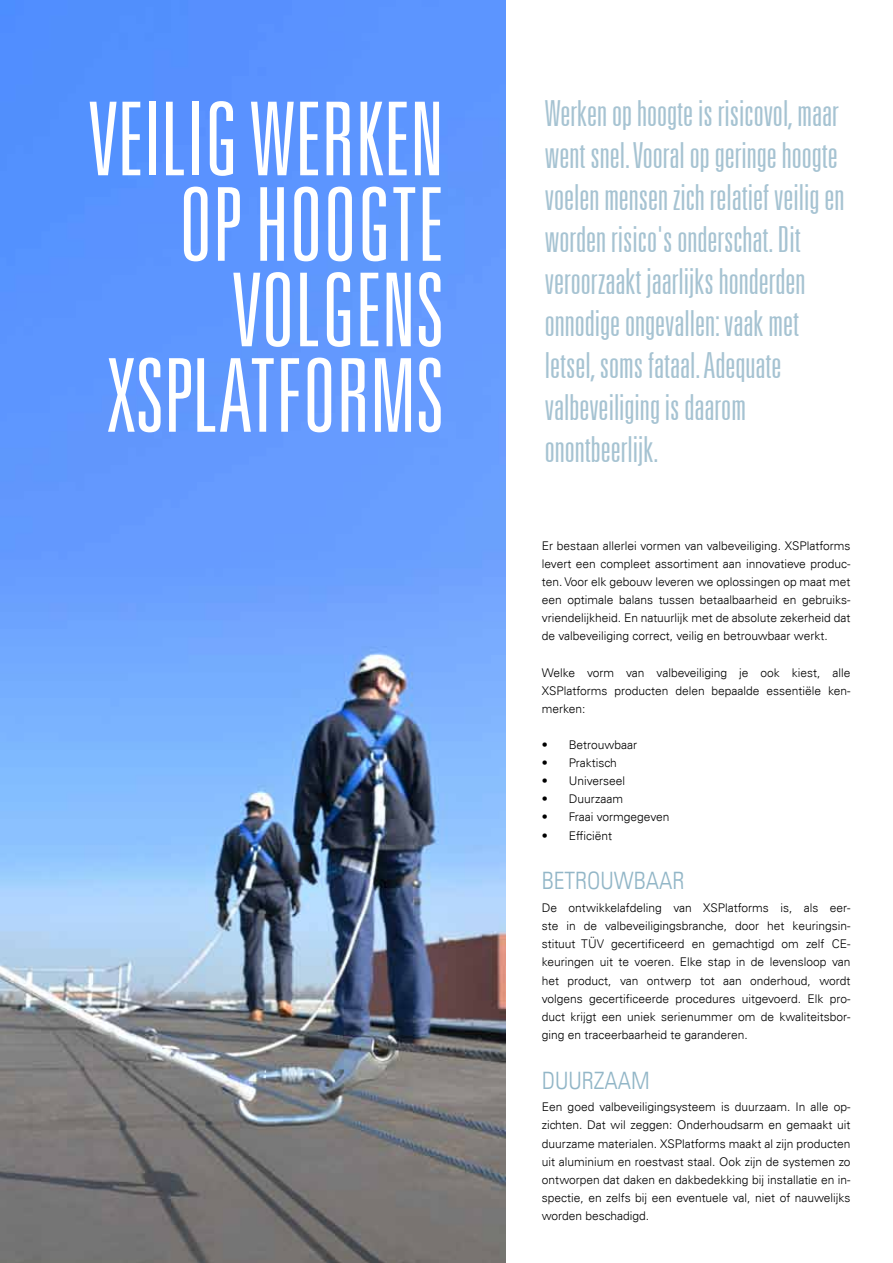
<style>
.page{position:relative;width:893px;height:1263px;background:#fff}
.page>*{position:absolute;margin:0;border:0;box-sizing:border-box;transform-origin:0 0}
.t1{font:300 ultra-condensed 101.85px/85.5px "Univers LT";color:#fff;text-align:right}
.t2{font:300 ultra-condensed 36px/42px "Univers LT";color:#a6c3d2}
.t3{font:300 condensed 24px "Univers LT";color:#92b6c7}
.t4{font:300 12px/18.1px "Univers LT";color:#000;text-align:justify}
</style>
<div class="page">
<img style="left:0;top:0;width:506px;height:1263px">
<h1 class="t1" style="left:89px;top:94px;width:356px">Veilig werken op hoogte volgens<br>XSPlatforms</h1>
<p class="t2" style="left:545px;top:91px;width:301px">Werken op hoogte is risicovol, maar went snel. Vooral op geringe hoogte voelen mensen zich relatief veilig en worden risico's onderschat. Dit veroorzaakt jaarlijks honderden onnodige ongevallen: vaak met letsel, soms fataal. Adequate valbeveiliging is daarom onontbeerlijk.</p>
<p class="t4" style="left:542px;top:536px;width:310px">Er bestaan allerlei vormen van valbeveiliging. XSPlatforms levert een compleet assortiment aan innovatieve produc&shy;ten. Voor elk gebouw leveren we oplossingen op maat met een optimale balans tussen betaalbaarheid en gebruiks&shy;vriendelijkheid. En natuurlijk met de absolute zekerheid dat de valbeveiliging correct, veilig en betrouwbaar werkt.</p>
<p class="t4" style="left:542px;top:663px;width:310px">Welke vorm van valbeveiliging je ook kiest, alle XSPlatforms producten delen bepaalde essentiële ken&shy;merken:</p>
<p class="t4" style="left:542px;top:736px;width:97px">• Betrouwbaar</p>
<p class="t4" style="left:542px;top:754px;width:76px">• Praktisch</p>
<p class="t4" style="left:542px;top:772px;width:85px">• Universeel</p>
<p class="t4" style="left:542px;top:790px;width:83px">• Duurzaam</p>
<p class="t4" style="left:542px;top:808px;width:129px">• Fraai vormgegeven</p>
<p class="t4" style="left:542px;top:826px;width:72px">• Efficiënt</p>
<h3 class="t3" style="left:542px;top:866px;width:144px">BETROUWBAAR</h3>
<p class="t4" style="left:542px;top:899px;width:310px">De ontwikkelafdeling van XSPlatforms is, als eer&shy;ste in de valbeveiligingsbranche, door het keuringsin&shy;stituut TÜV gecertificeerd en gemachtigd om zelf CE&shy;keuringen uit te voeren. Elke stap in de levensloop van het product, van ontwerp tot aan onderhoud, wordt volgens gecertificeerde procedures uitgevoerd. Elk pro&shy;duct krijgt een uniek serienummer om de kwaliteitsbor&shy;ging en traceerbaarheid te garanderen.</p>
<h3 class="t3" style="left:542px;top:1066px;width:110px">DUURZAAM</h3>
<p class="t4" style="left:542px;top:1098px;width:310px">Een goed valbeveiligingsysteem is duurzaam. In alle op&shy;zichten. Dat wil zeggen: Onderhoudsarm en gemaakt uit duurzame materialen. XSPlatforms maakt al zijn producten uit aluminium en roestvast staal. Ook zijn de systemen zo ontworpen dat daken en dakbedekking bij installatie en in&shy;spectie, en zelfs bij een eventuele val, niet of nauwelijks worden beschadigd.</p>
</div>
